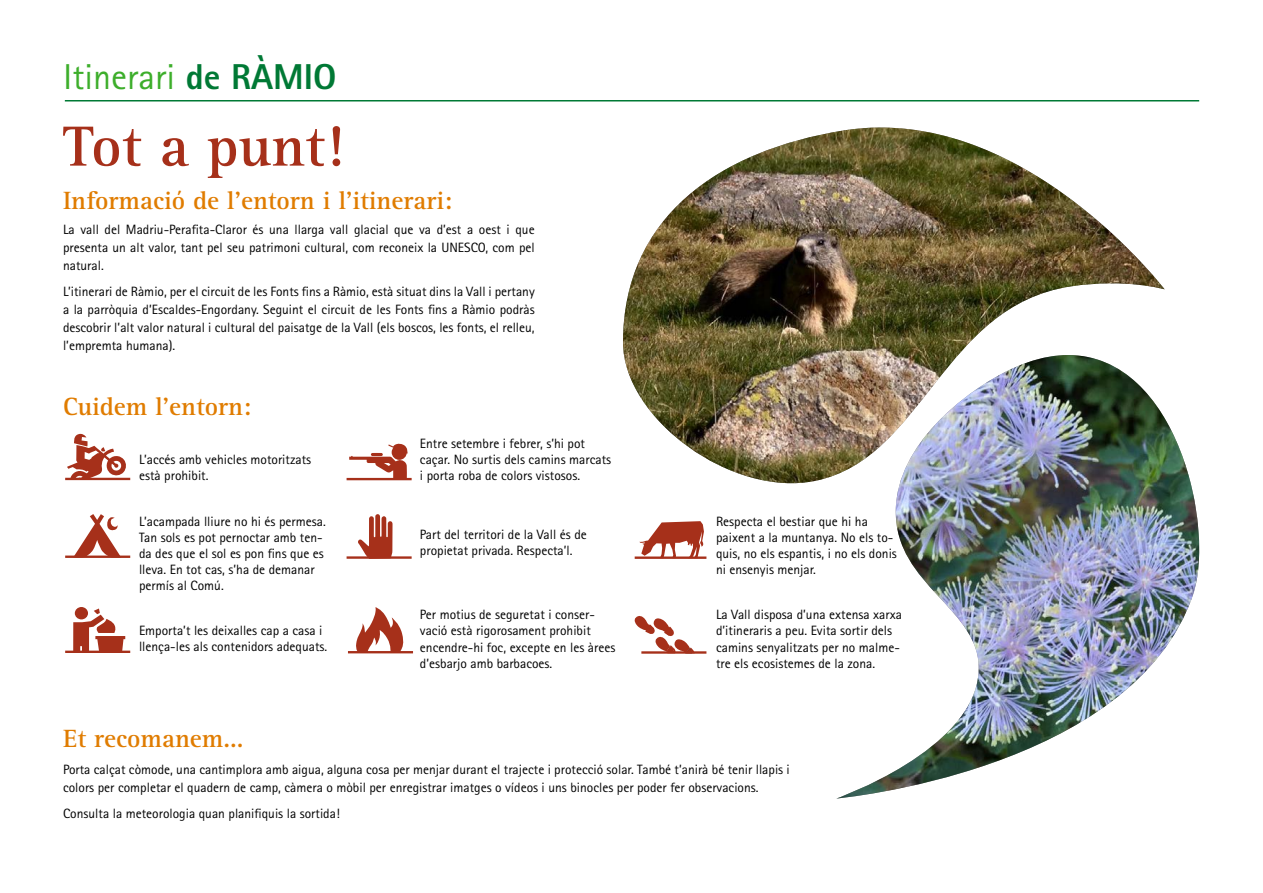
<style>
.page{position:relative;width:1263px;height:893px;background:#fff}
.page>*{position:absolute;margin:0;border:0;box-sizing:border-box;transform-origin:0 0}
.t1{font:700 58.5px "Rotis Serif Std";color:#a6301a}
.t2{font:36px "Rotis Sans Serif Std";color:#3dae2b}
.t3{font:700 25.8px "Rotis Serif Std";color:#e07c00}
.Basic_info{font:13.5px/16.2px "Rotis Sans Serif Std";color:#000}
.s1{font-weight:800;color:#007935}
</style>
<div class="page">
<hr style="left:65px;top:100px;width:1134px;height:1px;background:#007935">
<hr style="left:635px;top:556px;width:71px;height:3px;background:#a6301a">
<svg style="left:639px;top:521px;width:65px;height:36px"></svg>
<svg style="left:634px;top:616px;width:60px;height:35px"></svg>
<hr style="left:641px;top:651px;width:65px;height:3px;background:#a6301a">
<hr style="left:65px;top:651px;width:65px;height:2px;background:#a6301a">
<svg style="left:73px;top:608px;width:52px;height:43px"></svg>
<hr style="left:347px;top:478px;width:65px;height:2px;background:#a6301a">
<svg style="left:349px;top:443px;width:59px;height:35px"></svg>
<svg style="left:358px;top:514px;width:34px;height:42px"></svg>
<hr style="left:347px;top:556px;width:65px;height:3px;background:#a6301a">
<hr style="left:65px;top:556px;width:65px;height:2px;background:#a6301a">
<svg style="left:73px;top:514px;width:48px;height:42px"></svg>
<hr style="left:348px;top:651px;width:65px;height:2px;background:#a6301a">
<svg style="left:356px;top:607px;width:48px;height:44px"></svg>
<hr style="left:65px;top:478px;width:65px;height:2px;background:#a6301a">
<svg style="left:67px;top:433px;width:60px;height:45px"></svg>
<img style="left:623px;top:127px;width:525px;height:357px">
<svg style="left:836px;top:270px;width:329px;height:85px"></svg>
<img style="left:836px;top:355px;width:364px;height:443px">
<h2 class="t2" style="left:63px;top:56px;width:275px">Itinerari <span class="s1">de RÀMIO</span></h2>
<p class="t1" style="left:63px;top:112px;width:282px">Tot a punt!</p>
<p class="t3" style="left:63px;top:185px;width:391px">Informació de l’entorn i l’itinerari:</p>
<p class="Basic_info" style="left:63px;top:220px;width:473px;line-height:18px;text-align:justify">La vall del Madriu-Perafita-Claror és una llarga vall glacial que va d’est a oest i que presenta un alt valor, tant pel seu patrimoni cultural, com reconeix la UNESCO, com pel natural.</p>
<p class="Basic_info" style="left:63px;top:282px;width:473px;line-height:18px;text-align:justify">L’itinerari de Ràmio, per el circuit de les Fonts fins a Ràmio, està situat dins la Vall i pertany a la parròquia d’Escaldes-Engordany. Seguint el circuit de les Fonts fins a Ràmio podràs descobrir l’alt valor natural i cultural del paisatge de la Vall (els boscos, les fonts, el relleu, l’empremta humana).</p>
<p class="t3" style="left:63px;top:391px;width:190px">Cuidem l’entorn:</p>
<p class="Basic_info" style="left:139px;top:451px;width:174px">L’accés amb vehicles motoritzats</p>
<p class="Basic_info" style="left:139px;top:467px;width:71px">està prohibit.</p>
<p class="Basic_info" style="left:139px;top:513px;width:188px">L’acampada lliure no hi és permesa.<br>Tan sols es pot pernoctar amb ten&shy;da des que el sol es pon fins que es lleva. En tot cas, s’ha de demanar permís al Comú.</p>
<p class="Basic_info" style="left:139px;top:622px;width:190px">Emporta’t les deixalles cap a casa i llença-les als contenidors adequats.</p>
<p class="Basic_info" style="left:420px;top:435px;width:193px">Entre setembre i febrer, s’hi pot caçar. No surtis dels camins marcats i porta roba de colors vistosos.</p>
<p class="Basic_info" style="left:420px;top:526px;width:168px">Part del territori de la Vall és de propietat privada. Respecta’l.</p>
<p class="Basic_info" style="left:420px;top:606px;width:197px">Per motius de seguretat i conser&shy;vació està rigorosament prohibit encendre-hi foc, excepte en les àrees d’esbarjo amb barbacoes.</p>
<p class="Basic_info" style="left:716px;top:513px;width:182px">Respecta el bestiar que hi ha paixent a la muntanya. No els to&shy;quis, no els espantis, i no els donis ni ensenyis menjar.</p>
<p class="Basic_info" style="left:716px;top:606px;width:187px">La Vall disposa d’una extensa xarxa d’itineraris a peu. Evita sortir dels camins senyalitzats per no malme&shy;tre els ecosistemes de la zona.</p>
<p class="t3" style="left:63px;top:723px;width:182px">Et recomanem...</p>
<p class="Basic_info" style="left:63px;top:760px;width:728px;line-height:18px">Porta calçat còmode, una cantimplora amb aigua, alguna cosa per menjar durant el trajecte i protecció solar. També t’anirà bé tenir llapis i colors per completar el quadern de camp, càmera o mòbil per enregistrar imatges o vídeos i uns binocles per poder fer observacions.</p>
<p class="Basic_info" style="left:63px;top:805px;width:278px">Consulta la meteorologia quan planifiquis la sortida!</p>
</div>
